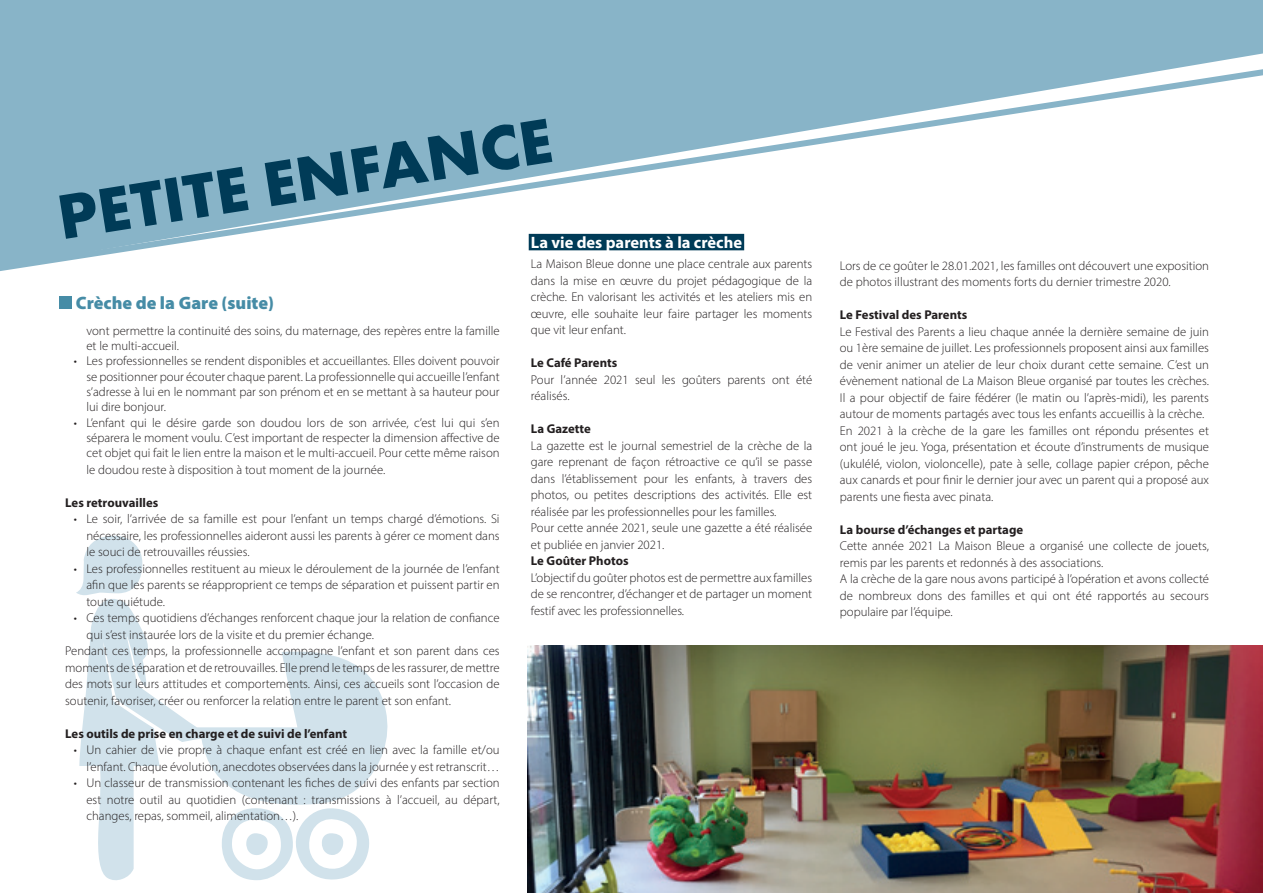
<style>
.page{position:relative;width:1263px;height:893px;background:#fff}
.page>*{position:absolute;margin:0;border:0;box-sizing:border-box;transform-origin:0 0}
.t1{font:900 18px "Myriad Pro";color:#468ca6}
.t2{font:700 16.5px "Myriad Pro";color:#fff}
.t3{font:300 12.75px/16.5px "Myriad Pro";color:#231f20;text-align:justify}
.t4{font:700 12.75px "Myriad Pro";color:#231f20}
</style>
<div class="page">
<svg style="left:0;top:0;width:1263px;height:267px;fill:#88b4c8"></svg>
<svg style="left:59px;top:119px;width:493px;height:120px;fill:#88b4c8"></svg>
<svg style="left:76px;top:535px;width:312px;height:346px"></svg>
<div style="left:59px;top:297px;width:12px;height:12px;background:#468ca6"></div>
<div style="left:529px;top:234px;width:215px;height:16px;background:#003b57"></div>
<img style="left:528px;top:645px;width:734px;height:248px">
<h1 class="t1" style="left:76px;top:291px;width:200px">Crèche de la Gare (suite)</h1>
<p class="t3" style="left:86px;top:323px;width:415px;line-height:15.3px">vont permettre la continuité des soins, du maternage, des repères entre la famille et le multi-accueil.</p>
<p class="t3" style="left:86px;top:353px;width:415px;line-height:15.3px;text-indent:-13px">• Les professionnelles se rendent disponibles et accueillantes. Elles doivent pouvoir se positionner pour écouter chaque parent. La professionnelle qui accueille l’enfant s’adresse à lui en le nommant par son prénom et en se mettant à sa hauteur pour lui dire bonjour.</p>
<p class="t3" style="left:86px;top:415px;width:415px;line-height:15.3px;text-indent:-13px">• L’enfant qui le désire garde son doudou lors de son arrivée, c’est lui qui s’en séparera le moment voulu. C’est important de respecter la dimension affective de cet objet qui fait le lien entre la maison et le multi-accueil. Pour cette même raison</p>
<p class="t3" style="left:86px;top:461px;width:300px">le doudou reste à disposition à tout moment de la journée.</p>
<p class="t4" style="left:65px;top:494px;width:95px">Les retrouvailles</p>
<p class="t3" style="left:86px;top:511px;width:415px;text-indent:-13px">• Le soir, l’arrivée de sa famille est pour l’enfant un temps chargé d’émotions. Si nécessaire, les professionnelles aideront aussi les parents à gérer ce moment dans le souci de retrouvailles réussies.</p>
<p class="t3" style="left:86px;top:560px;width:415px;text-indent:-13px">• Les professionnelles restituent au mieux le déroulement de la journée de l’enfant afin que les parents se réapproprient ce temps de séparation et puissent partir en toute quiétude.</p>
<p class="t3" style="left:74px;top:610px;width:427px">• Ces temps quotidiens d’échanges renforcent chaque jour la relation de confiance</p>
<p class="t3" style="left:86px;top:626px;width:289px">qui s’est instaurée lors de la visite et du premier échange.</p>
<p class="t3" style="left:65px;top:643px;width:436px">Pendant ces temps, la professionnelle accompagne l’enfant et son parent dans ces</p>
<p class="t3" style="left:65px;top:659px;width:436px">moments de séparation et de retrouvailles. Elle prend le temps de les rassurer, de mettre</p>
<p class="t3" style="left:65px;top:676px;width:436px">des mots sur leurs attitudes et comportements. Ainsi, ces accueils sont l’occasion de</p>
<p class="t3" style="left:65px;top:692px;width:387px">soutenir, favoriser, créer ou renforcer la relation entre le parent et son enfant.</p>
<p class="t4" style="left:65px;top:725px;width:283px">Les outils de prise en charge et de suivi de l’enfant</p>
<p class="t3" style="left:74px;top:742px;width:427px;text-align:right">• Un cahier de vie propre à chaque enfant est créé en lien avec la famille et/ou l’enfant. Chaque évolution, anecdotes observées dans la journée y est retranscrit…</p>
<p class="t3" style="left:86px;top:775px;width:415px;text-indent:-13px">• Un classeur de transmission contenant les fiches de suivi des enfants par section est notre outil au quotidien (contenant : transmissions à l’accueil, au départ, changes, repas, sommeil, alimentation…).</p>
<p class="t2" style="left:531px;top:231px;width:213px">La vie des parents à la crèche</p>
<p class="t3" style="left:531px;top:256px;width:283px">La Maison Bleue donne une place centrale aux parents dans la mise en œuvre du projet pédagogique de la crèche. En valorisant les activités et les ateliers mis en œuvre, elle souhaite leur faire partager les moments que vit leur enfant.</p>
<p class="t4" style="left:531px;top:355px;width:88px">Le Café Parents</p>
<p class="t3" style="left:531px;top:371px;width:283px">Pour l’année 2021 seul les goûters parents ont été réalisés.</p>
<p class="t4" style="left:531px;top:421px;width:62px">La Gazette</p>
<p class="t3" style="left:531px;top:437px;width:283px;text-align:left">La gazette est le journal semestriel de la crèche de la gare reprenant de façon rétroactive ce qu’il se passe dans l’établissement pour les enfants, à travers des photos, ou petites descriptions des activités. Elle est réalisée par les professionnelles pour les familles.<br>Pour cette année 2021, seule une gazette a été réalisée et publiée en janvier 2021.</p>
<p class="t4" style="left:531px;top:553px;width:99px">Le Goûter Photos</p>
<p class="t3" style="left:531px;top:569px;width:283px">L’objectif du goûter photos est de permettre aux familles de se rencontrer, d’échanger et de partager un moment festif avec les professionnelles.</p>
<p class="t3" style="left:840px;top:257px;width:371px">Lors de ce goûter le 28.01.2021, les familles ont découvert une exposition de photos illustrant des moments forts du dernier trimestre 2020.</p>
<p class="t4" style="left:840px;top:307px;width:129px">Le Festival des Parents</p>
<p class="t3" style="left:840px;top:323px;width:371px;text-align:left">Le Festival des Parents a lieu chaque année la dernière semaine de juin ou 1ère semaine de juillet. Les professionnels proposent ainsi aux familles de venir animer un atelier de leur choix durant cette semaine. C’est un évènement national de La Maison Bleue organisé par toutes les crèches.<br>Il a pour objectif de faire fédérer (le matin ou l’après-midi), les parents autour de moments partagés avec tous les enfants accueillis à la crèche.<br>En 2021 à la crèche de la gare les familles ont répondu présentes et ont joué le jeu. Yoga, présentation et écoute d’instruments de musique (ukulélé, violon, violoncelle), pate à selle, collage papier crépon, pêche aux canards et pour finir le dernier jour avec un parent qui a proposé aux parents une fiesta avec pinata.</p>
<p class="t4" style="left:840px;top:521px;width:185px">La bourse d’échanges et partage</p>
<p class="t3" style="left:840px;top:538px;width:371px;text-align:left">Cette année 2021 La Maison Bleue a organisé une collecte de jouets, remis par les parents et redonnés à des associations.<br>A la crèche de la gare nous avons participé à l’opération et avons collecté de nombreux dons des familles et qui ont été rapportés au secours populaire par l’équipe.</p>
</div>
